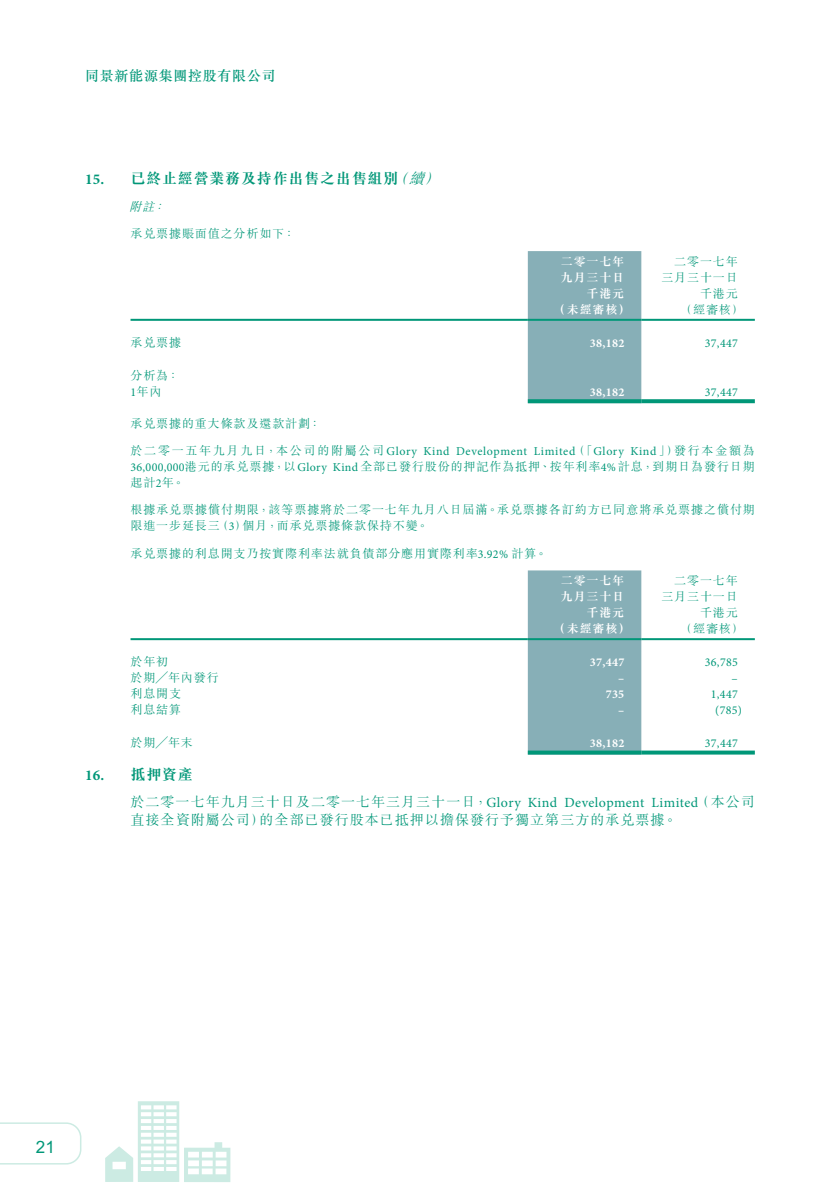
<style>
.page{position:relative;width:840px;height:1191px;background:#fff}
.page>*{position:absolute;margin:0;border:0;box-sizing:border-box;transform-origin:0 0}
.t1{font:700 17px "M Hei HK";color:#009778}
.t2{font:700 15px "M Sung HK";letter-spacing:.05em;color:#009778}
.t3{font:700 15px "Minion Pro";color:#009778}
.t4{font:italic 300 15px "M Sung HK";color:#009778}
.t5{font:300 14px/18px "M Sung HK";letter-spacing:.075em;color:#009778}
.t6{font:14px "Minion Pro";letter-spacing:.03em;color:#009778}
.t7{font:500 14px "M Sung HK";letter-spacing:.05em;color:#009778}
.t8{font:300 12px/16px "M Sung HK";letter-spacing:.075em;color:#009778;text-align:right}
.t9{font:12px "Minion Pro";letter-spacing:.04em;color:#009778}
.t10{font:700 12px/16px "M Sung HK";letter-spacing:.07em;color:#fff}
.t11{font:700 12px "Minion Pro";letter-spacing:.02em;color:#fff}
.t12{font:italic 300 12px "M Sung HK";color:#009778}
.s1{font-family:"Minion Pro";font-weight:400}
.s2{font-family:"M Sung HK";font-weight:300}
</style>
<div class="page">
<svg style="left:105px;top:1101px;width:125px;height:81px"></svg>
<svg style="left:0;top:1122px;width:81px;height:42px"></svg>
<div style="left:527px;top:251px;width:114px;height:148px;background:#87afb7"></div>
<hr style="left:130px;top:319px;width:397px;height:2px;background:#009778">
<hr style="left:527px;top:319px;width:114px;height:2px;background:#009778">
<hr style="left:641px;top:319px;width:113px;height:2px;background:#009778">
<svg style="left:527px;top:399px;width:114px;height:4px"></svg>
<svg style="left:641px;top:399px;width:113px;height:4px"></svg>
<div style="left:527px;top:570px;width:114px;height:180px;background:#87afb7"></div>
<hr style="left:130px;top:638px;width:397px;height:2px;background:#009778">
<hr style="left:527px;top:638px;width:114px;height:2px;background:#009778">
<hr style="left:641px;top:638px;width:113px;height:2px;background:#009778">
<svg style="left:527px;top:750px;width:114px;height:4px"></svg>
<svg style="left:641px;top:750px;width:113px;height:4px"></svg>
<p class="t7" style="left:85px;top:66px;width:192px">同景新能源集團控股有限公司</p>
<p class="t3" style="left:85px;top:168px;width:21px">15.</p>
<p class="t3" style="left:85px;top:764px;width:21px">16.</p>
<p class="t4" style="left:408px;top:167px;width:22px">續</p>
<p class="t2" style="left:130px;top:170px;width:269px">已終止經營業務及持作出售之出售組別</p>
<p class="t4" style="left:392px;top:167px;width:22px">（</p>
<p class="t4" style="left:424px;top:167px;width:22px">(</p>
<p class="t12" style="left:129px;top:198px;width:30px">附註</p>
<p class="t8" style="left:130px;top:225px;width:166px">承兌票據賬面值之分析如下：</p>
<p class="t12" style="left:153px;top:198px;width:18px">：</p>
<p class="t8" style="left:130px;top:333px;width:52px">承兌票據</p>
<p class="t8" style="left:130px;top:366px;width:50px">分析為：</p>
<p class="t8" style="left:130px;top:382px;width:32px"><span class="s1">1</span>年內</p>
<p class="t8" style="left:130px;top:414px;width:192px">承兌票據的重大條款及還款計劃：</p>
<p class="t10" style="left:560px;top:253px;width:65px">二零一七年九月三十日</p>
<p class="t8" style="left:661px;top:252px;width:78px">二零一七年三月三十一日千港元</p>
<p class="t10" style="left:586px;top:285px;width:39px">千港元</p>
<p class="t10" style="left:553px;top:301px;width:78px">（未經審核）</p>
<p class="t8" style="left:679px;top:300px;width:66px">（經審核(</p>
<p class="t11" style="left:589px;top:334px;width:36px">38,182</p>
<p class="t9" style="left:704px;top:335px;width:34px">37,447</p>
<p class="t11" style="left:589px;top:383px;width:36px">38,182</p>
<p class="t9" style="left:704px;top:384px;width:34px">37,447</p>
<p class="t8" style="left:673px;top:442px;width:82px">發行本金額為</p>
<p class="t8" style="left:333px;top:442px;width:423px;text-align:left;text-indent:-202px">於二零一五年九月九日，本公司的附屬公司<span class="s1">Glory<br>Kind</span>全部已發行股份的押記作為抵押、按年利率<span class="s1">4%</span>計息，到期日為發行日期</p>
<p class="t9" style="left:572px;top:443px;width:52px"><span class="s2">（「</span>Glory</p>
<p class="t9" style="left:630px;top:443px;width:50px">Kind<span class="s2">」）</span></p>
<p class="t9" style="left:423px;top:443px;width:28px">Kind</p>
<p class="t9" style="left:456px;top:443px;width:73px">Development</p>
<p class="t9" style="left:533px;top:443px;width:43px">Limited</p>
<p class="t9" style="left:130px;top:459px;width:198px">36,000,000<span class="s2">港元的承兌票據，以</span>Glory</p>
<p class="t8" style="left:130px;top:474px;width:55px">起計年<span class="s1">2</span> 。</p>
<p class="t8" style="left:242px;top:501px;width:514px;text-align:left;text-indent:-112px">根據承兌票據償付期限，該等票據將於二零一七年九月八日屆滿。承兌票據各訂約方已同意將承兌票據之償付期個月，而承兌票據條款保持不變。</p>
<p class="t8" style="left:130px;top:517px;width:91px">限進一步延長三</p>
<p class="t8" style="left:130px;top:544px;width:418px">承兌票據的利息開支乃按實際利率法就負債部分應用實際利率<span class="s1">3.92%</span> 計算。</p>
<p class="t8" style="left:216px;top:517px;width:32px">（）<span class="s1">3</span></p>
<p class="t10" style="left:560px;top:572px;width:65px">二零一七年九月三十日</p>
<p class="t8" style="left:661px;top:572px;width:78px">二零一七年三月三十一日千港元</p>
<p class="t10" style="left:586px;top:604px;width:39px">千港元</p>
<p class="t10" style="left:553px;top:620px;width:78px">（未經審核）</p>
<p class="t8" style="left:679px;top:620px;width:66px">（經審核(</p>
<p class="t8" style="left:130px;top:653px;width:39px">於年初</p>
<p class="t11" style="left:589px;top:653px;width:36px">37,447</p>
<p class="t9" style="left:704px;top:654px;width:34px">36,785</p>
<p class="t8" style="left:130px;top:669px;width:90px">於期╱年內發行</p>
<p class="t11" style="left:617px;top:669px;width:8px">–</p>
<p class="t9" style="left:731px;top:670px;width:8px">–</p>
<p class="t8" style="left:130px;top:685px;width:52px">利息開支</p>
<p class="t11" style="left:605px;top:685px;width:20px">735</p>
<p class="t9" style="left:710px;top:686px;width:28px">1,447</p>
<p class="t8" style="left:130px;top:701px;width:52px">利息結算</p>
<p class="t11" style="left:617px;top:701px;width:8px">–</p>
<p class="t9" style="left:714px;top:702px;width:28px">)785(</p>
<p class="t8" style="left:130px;top:734px;width:64px">於期╱年末</p>
<p class="t2" style="left:130px;top:767px;width:64px">抵押資產</p>
<p class="t11" style="left:589px;top:734px;width:36px">38,182</p>
<p class="t9" style="left:704px;top:735px;width:34px">37,447</p>
<p class="t5" style="left:694px;top:792px;width:61px">（本公司</p>
<p class="t5" style="left:259px;top:792px;width:419px;text-indent:-129px">於二零一七年九月三十日及二零一七年三月三十一日，<span class="s1">Glory<br></span>的全部已發行股本已抵押以擔保發行予獨立第三方的承兌票據。</p>
<p class="t6" style="left:527px;top:793px;width:31px">Kind</p>
<p class="t6" style="left:564px;top:793px;width:82px">Development</p>
<p class="t6" style="left:651px;top:793px;width:48px">Limited</p>
<p class="t5" style="left:130px;top:810px;width:136px">直接全資附屬公司）</p>
<h1 class="t1" style="left:36px;top:1134px;width:20px">21</h1>
</div>
